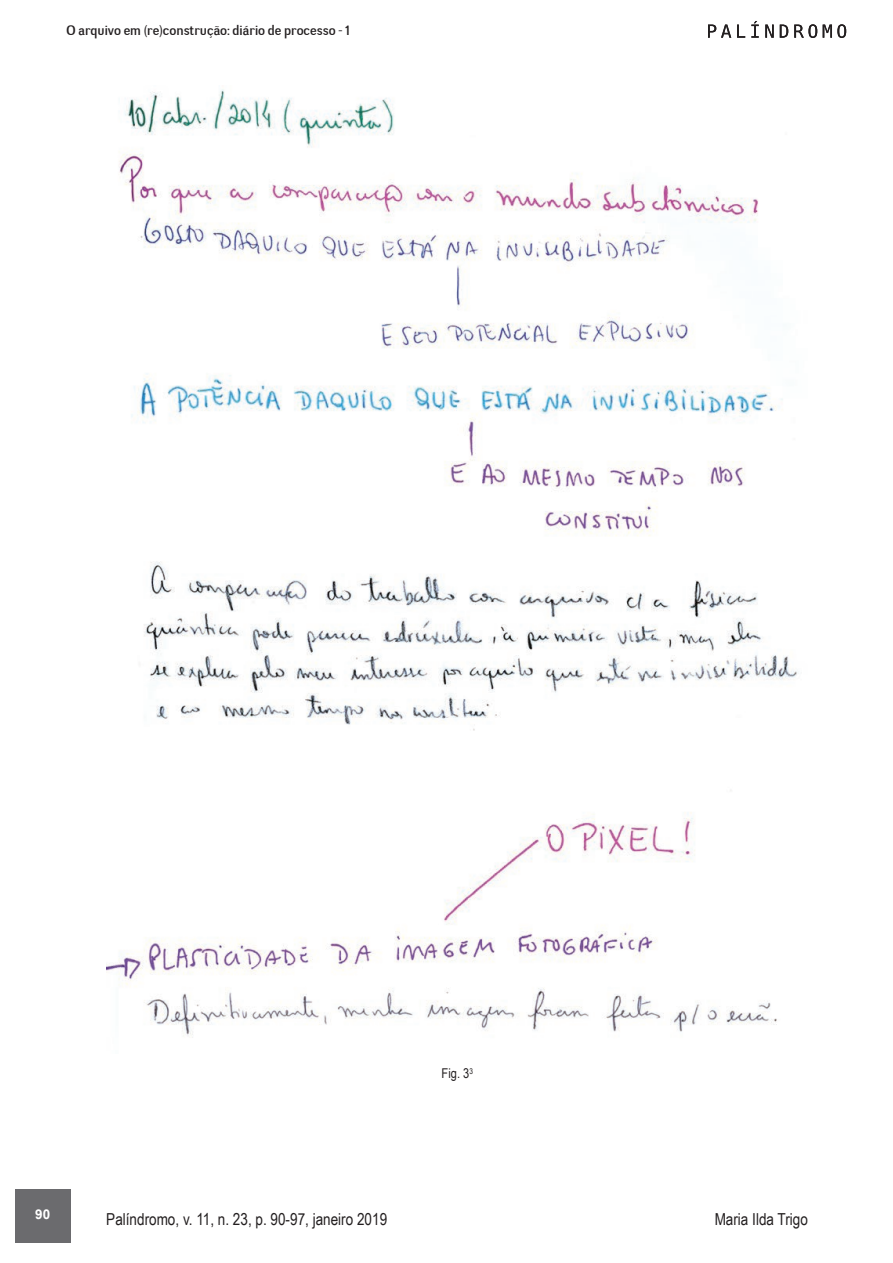
<style>
.page{position:relative;width:893px;height:1263px;background:#fff}
.page>*{position:absolute;margin:0;border:0;box-sizing:border-box;transform-origin:0 0}
.t1{font:16.5px "Arial Narrow";color:#231f20}
.t2{font:13.5px "Negotiate Free";color:#231f20}
.t3{font:13.5px "Arial Narrow";color:#231f20}
.t4{font:700 13.5px "Arial";color:#fff}
</style>
<div class="page">
<div style="left:15px;top:1189px;width:55px;height:53px;background:#6b6b6e"></div>
<svg style="left:708px;top:25px;width:23px;height:13px"></svg>
<svg style="left:737px;top:25px;width:8px;height:13px"></svg>
<svg style="left:751px;top:21px;width:8px;height:17px"></svg>
<svg style="left:765px;top:25px;width:9px;height:13px"></svg>
<svg style="left:780px;top:25px;width:8px;height:13px"></svg>
<svg style="left:794px;top:24px;width:23px;height:14px"></svg>
<svg style="left:823px;top:24px;width:23px;height:14px"></svg>
<img style="left:106px;top:89px;width:692px;height:949px">
<p class="t2" style="left:67px;top:22px;width:285px">O arquivo em (re)construção: diário de processo - 1</p>
<p class="t4" style="left:35px;top:1205px;width:17px">90</p>
<p class="t1" style="left:106px;top:1206px;width:282px">Palíndromo, v. 11, n. 23, p. 90-97, janeiro 2019</p>
<p class="t3" style="left:442px;top:1063px;width:33px">Fig. 3<sup>3</sup></p>
<p class="t1" style="left:715px;top:1206px;width:95px">Maria Ilda Trigo</p>
</div>
